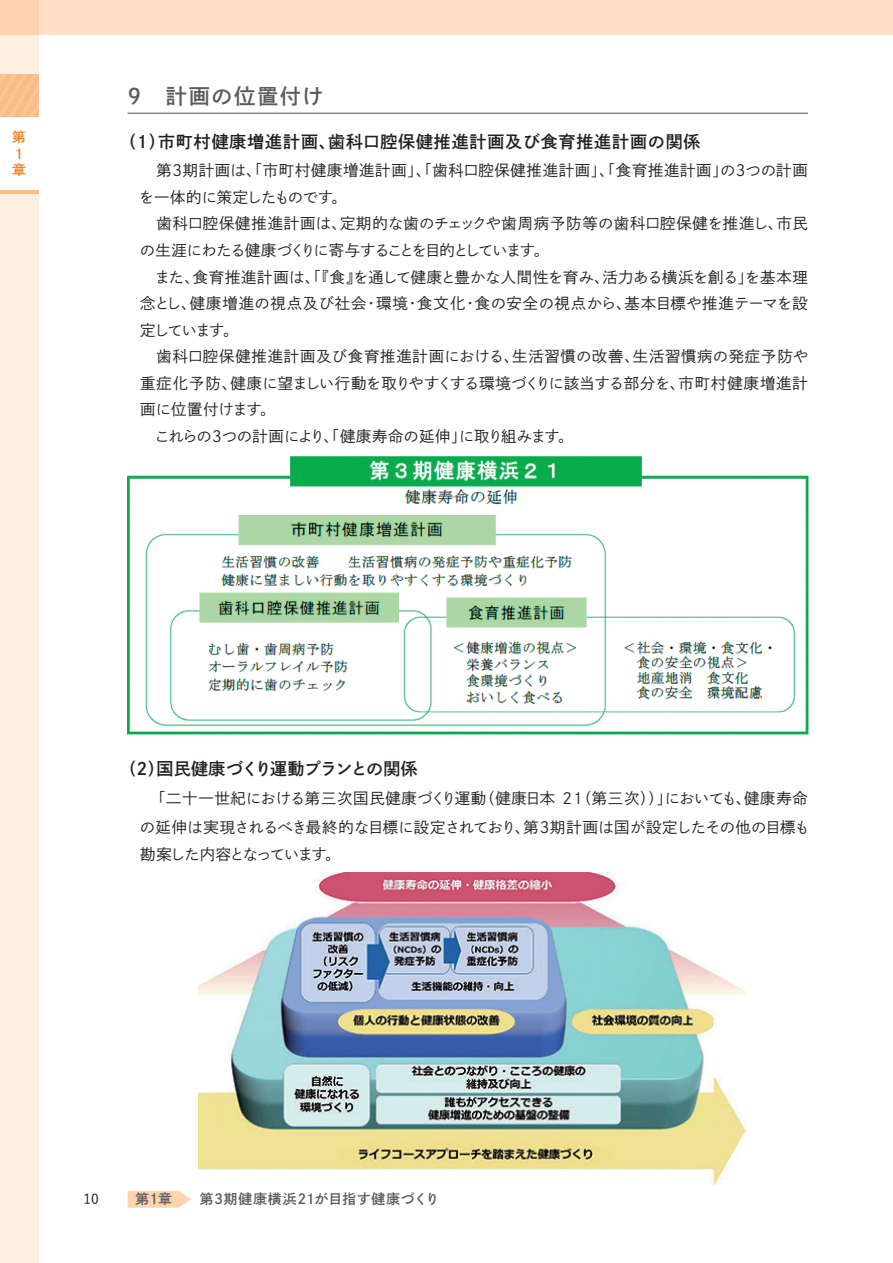
<style>
.page{position:relative;width:893px;height:1263px;background:#fff}
.page>*{position:absolute;margin:0;border:0;box-sizing:border-box;transform-origin:0 0}
.t1{font:21.3px "P Shuei Go Gin Std N B";letter-spacing:.07em;color:#5c5c5f}
.t2{font:16.95px "P Shuei Go Gin Std N B";letter-spacing:.05em;color:#231f20}
.t3{font:16.95px "P Shuei Go Gin Std N B";letter-spacing:-.025em;color:#231f20}
.t4{font:15.45px/26.5px "P Shuei Go Gin Std N L";letter-spacing:.01em;color:#231f20}
.t5{font:15.45px "P Shuei Go Gin Std N L";letter-spacing:-.105em;color:#231f20}
.t6{font:13.8px "P Shuei Go Gin Std N B";letter-spacing:.04em;color:#5c5c5f}
.t7{font:13.8px/16.5px "P Shuei Go Gin Std N B";color:#f58021}
.t8{font:500 13.8px "Yu Go Pr 6 N";color:#231f20}
</style>
<div class="page">
<div style="left:0;top:0;width:893px;height:34px;background:#fee1c8"></div>
<svg style="left:128px;top:1191px;width:63px;height:17px"></svg>
<div style="left:0;top:194px;width:38px;height:1069px;background:#feefe1"></div>
<svg style="left:0;top:0;width:38px;height:74px;background:#fde1c9"></svg>
<svg style="left:0;top:74px;width:38px;height:43px;background:#fbbf8c"></svg>
<hr style="left:0;top:190px;width:38px;height:4px;background:#fbbb85">
<hr style="left:128px;top:113px;width:680px;height:1px;background:#5c5c5f">
<img style="left:199px;top:873px;width:546px;height:312px">
<img style="left:127px;top:456px;width:681px;height:279px">
<p class="t7" style="left:12px;top:129px;width:15px">第<br>１章</p>
<h1 class="t1" style="left:128px;top:81px;width:197px">9　計画の位置付け</h1>
<p class="t2" style="left:119px;top:130px;width:583px">（１）市町村健康増進計画、歯科口腔保健推進計画及び食育推進計画の関係</p>
<p class="t4" style="left:139px;top:157px;width:671px">　第３期計画は、「市町村健康増進計画」、「歯科口腔保健推進計画」、「食育推進計画」の３つの計画を一体的に策定したものです。<br>　歯科口腔保健推進計画は、定期的な歯のチェックや歯周病予防等の歯科口腔保健を推進し、市民の生涯にわたる健康づくりに寄与することを目的としています。<br>　また、食育推進計画は、「『食』を通して健康と豊かな人間性を育み、活力ある横浜を創る」を基本理念とし、健康増進の視点及び社会・環境・食文化・食の安全の視点から、基本目標や推進テーマを設定しています。<br>　歯科口腔保健推進計画及び食育推進計画における、生活習慣の改善、生活習慣病の発症予防や重症化予防、健康に望ましい行動を取りやすくする環境づくりに該当する部分を、市町村健康増進計画に位置付けます。<br>　これらの３つの計画により、「健康寿命の延伸」に取り組みます。</p>
<p class="t3" style="left:119px;top:757px;width:300px">（２）国民健康づくり運動プランとの関係</p>
<p class="t4" style="left:140px;top:784px;width:672px;line-height:29px;text-align:center">「二十一世紀における第三次国民健康づくり運動（健康日本 21（第三次））」においても、健康寿命の延伸は実現されるべき最終的な目標に設定されており、第３期計画は国が設定したその他の目標も</p>
<p class="t5" style="left:140px;top:844px;width:202px">勘案した内容となっています。</p>
<p class="t8" style="left:83px;top:1186px;width:17px">10</p>
<p class="t6" style="left:136px;top:1190px;width:38px">第1章</p>
<p class="t6" style="left:200px;top:1190px;width:241px">第3期健康横浜21が目指す健康づくり</p>
</div>
